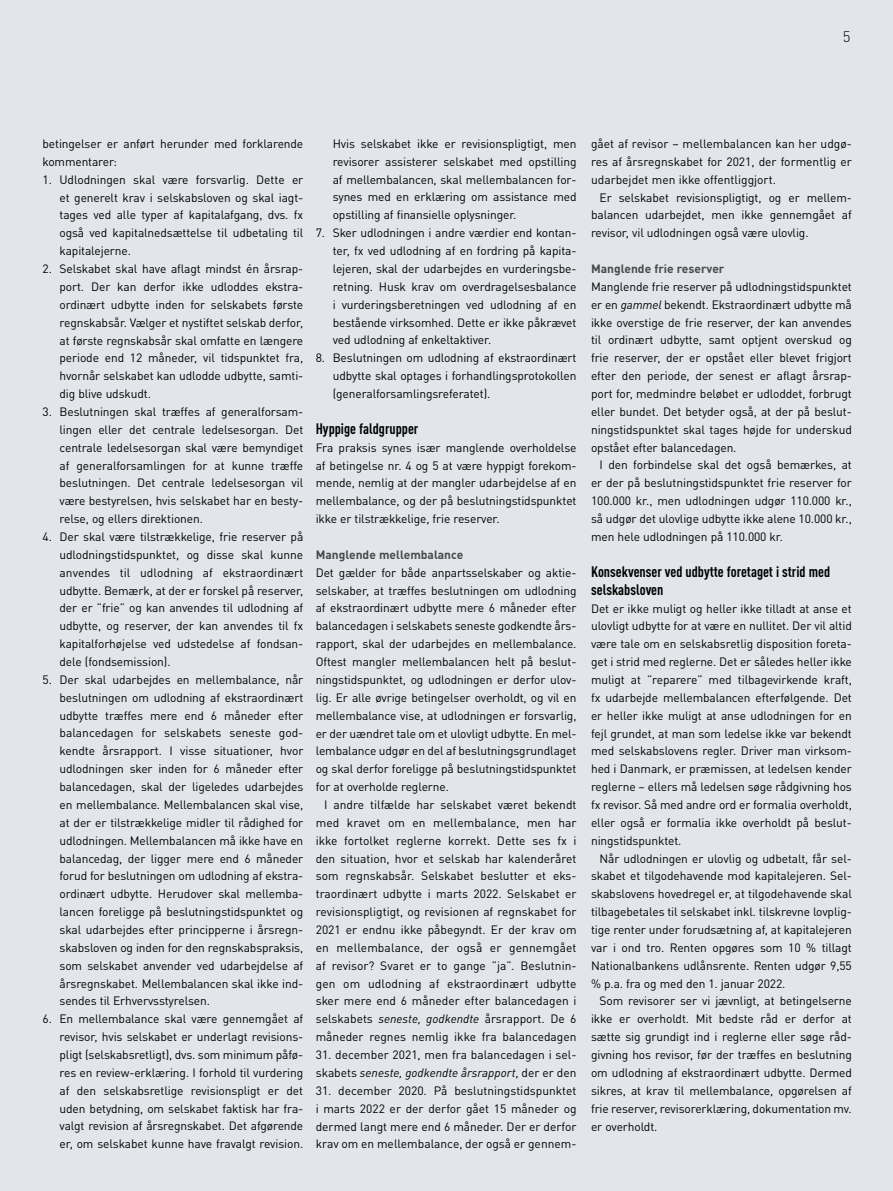
<style>
.page{position:relative;width:893px;height:1191px;background:#fff}
.page>*{position:absolute;margin:0;border:0;box-sizing:border-box;transform-origin:0 0}
.t1{font:700 condensed 15px/18px "DINOT";color:#000}
.t2{font:300 15px "DINOT";color:#000}
.t3{font:12px/17.9px "DINOT";letter-spacing:-.01em;color:#000;text-align:justify}
.t4{font:700 12px "DINOT";color:#484847}
.s1{font-style:italic}
</style>
<div class="page">
<div style="left:0;top:0;width:893px;height:607px;background:#e2e6ea"></div>
<div style="left:0;top:496px;width:893px;height:695px;background:#e2e6ea"></div>
<p class="t2" style="left:843px;top:27px;width:9px">5</p>
<p class="t3" style="left:43px;top:135px;width:262px">betingelser er anført herunder med forklarende kommentarer:</p>
<p class="t3" style="left:60px;top:170px;width:245px;text-indent:-17px">1. Udlodningen skal være forsvarlig. Dette er et generelt krav i selskabsloven og skal iagt&shy;tages ved alle typer af kapitalafgang, dvs. fx også ved kapitalnedsættelse til udbetaling til kapitalejerne.</p>
<p class="t3" style="left:60px;top:259px;width:245px;text-indent:-17px">2. Selskabet skal have aflagt mindst én årsrap&shy;port. Der kan derfor ikke udloddes ekstra&shy;ordinært udbytte inden for selskabets første regnskabsår. Vælger et nystiftet selskab derfor, at første regnskabsår skal omfatte en længere periode end 12 måneder, vil tidspunktet fra, hvornår selskabet kan udlodde udbytte, samti&shy;dig blive udskudt.</p>
<p class="t3" style="left:60px;top:402px;width:245px;text-indent:-17px">3. Beslutningen skal træffes af generalforsam&shy;lingen eller det centrale ledelsesorgan. Det centrale ledelsesorgan skal være bemyndiget af generalforsamlingen for at kunne træffe beslutningen. Det centrale ledelsesorgan vil være bestyrelsen, hvis selskabet har en besty&shy;relse, og ellers direktionen.</p>
<p class="t3" style="left:60px;top:527px;width:245px;text-indent:-17px">4. Der skal være tilstrækkelige, frie reserver på udlodningstidspunktet, og disse skal kunne anvendes til udlodning af ekstraordinært udbytte. Bemærk, at der er forskel på reserver, der er ”frie” og kan anvendes til udlodning af udbytte, og reserver, der kan anvendes til fx kapitalforhøjelse ved udstedelse af fondsan&shy;dele (fondsemission).</p>
<p class="t3" style="left:60px;top:670px;width:245px;text-indent:-17px">5. Der skal udarbejdes en mellembalance, når beslutningen om udlodning af ekstraordinært udbytte træffes mere end 6 måneder efter balancedagen for selskabets seneste god&shy;kendte årsrapport. I visse situationer, hvor udlodningen sker inden for 6 måneder efter balancedagen, skal der ligeledes udarbejdes en mellembalance. Mellembalancen skal vise, at der er tilstrækkelige midler til rådighed for udlodningen. Mellembalancen må ikke have en balancedag, der ligger mere end 6 måneder forud for beslutningen om udlodning af ekstra&shy;ordinært udbytte. Herudover skal mellemba&shy;lancen foreligge på beslutningstidspunktet og skal udarbejdes efter principperne i årsregn&shy;skabsloven og inden for den regnskabspraksis, som selskabet anvender ved udarbejdelse af årsregnskabet. Mellembalancen skal ikke ind&shy;sendes til Erhvervsstyrelsen.</p>
<p class="t3" style="left:60px;top:1009px;width:245px;text-indent:-17px">6. En mellembalance skal være gennemgået af revisor, hvis selskabet er underlagt revisions&shy;pligt (selskabsretligt), dvs. som minimum påfø&shy;res en review-erklæring. I forhold til vurdering af den selskabsretlige revisionspligt er det uden betydning, om selskabet faktisk har fra&shy;valgt revision af årsregnskabet. Det afgørende er, om selskabet kunne have fravalgt revision.</p>
<p class="t3" style="left:333px;top:134px;width:245px">Hvis selskabet ikke er revisionspligtigt, men revisorer assisterer selskabet med opstilling af mellembalancen, skal mellembalancen for&shy;synes med en erklæring om assistance med opstilling af finansielle oplysninger.</p>
<p class="t3" style="left:333px;top:224px;width:245px;text-indent:-17px">7. Sker udlodningen i andre værdier end kontan&shy;ter, fx ved udlodning af en fordring på kapita&shy;lejeren, skal der udarbejdes en vurderingsbe&shy;retning. Husk krav om overdragelsesbalance i vurderingsberetningen ved udlodning af en bestående virksomhed. Dette er ikke påkrævet ved udlodning af enkeltaktiver.</p>
<p class="t3" style="left:333px;top:349px;width:245px;text-indent:-17px">8. Beslutningen om udlodning af ekstraordinært udbytte skal optages i forhandlingsprotokollen (generalforsamlingsreferatet).</p>
<p class="t1" style="left:316px;top:419px;width:104px">Hyppige faldgrupper</p>
<p class="t3" style="left:316px;top:438px;width:262px">Fra praksis synes især manglende overholdelse af betingelse nr. 4 og 5 at være hyppigt forekom&shy;mende, nemlig at der mangler udarbejdelse af en mellembalance, og der på beslutningstidspunktet ikke er tilstrækkelige, frie reserver.</p>
<p class="t4" style="left:316px;top:547px;width:149px">Manglende mellembalance</p>
<p class="t3" style="left:316px;top:563px;width:262px">Det gælder for både anpartsselskaber og aktie&shy;selskaber, at træffes beslutningen om udlodning af ekstraordinært udbytte mere 6 måneder efter balancedagen i selskabets seneste godkendte års&shy;rapport, skal der udarbejdes en mellembalance.<br>Oftest mangler mellembalancen helt på beslut&shy;ningstidspunktet, og udlodningen er derfor ulov&shy;lig. Er alle øvrige betingelser overholdt, og vil en mellembalance vise, at udlodningen er forsvarlig, er der uændret tale om et ulovligt udbytte. En mel&shy;lembalance udgør en del af beslutningsgrundlaget og skal derfor foreligge på beslutningstidspunktet for at overholde reglerne.</p>
<p class="t3" style="left:316px;top:795px;width:262px;text-indent:9px">I andre tilfælde har selskabet været bekendt med kravet om en mellembalance, men har ikke fortolket reglerne korrekt. Dette ses fx i den situation, hvor et selskab har kalenderåret som regnskabsår. Selskabet beslutter et eks&shy;traordinært udbytte i marts 2022. Selskabet er revisionspligtigt, og revisionen af regnskabet for 2021 er endnu ikke påbegyndt. Er der krav om en mellembalance, der også er gennemgået af revisor? Svaret er to gange ”ja”. Beslutnin&shy;gen om udlodning af ekstraordinært udbytte sker mere end 6 måneder efter balancedagen i selskabets <span class="s1">seneste, godkendte</span> årsrapport. De 6 måneder regnes nemlig ikke fra balancedagen</p>
<p class="t3" style="left:316px;top:1045px;width:262px">31. december 2021, men fra balancedagen i sel&shy;skabets <span class="s1">seneste, godkendte årsrapport</span>, der er den</p>
<p class="t3" style="left:316px;top:1081px;width:262px">31. december 2020. På beslutningstidspunktet i marts 2022 er der derfor gået 15 måneder og dermed langt mere end 6 måneder. Der er derfor krav om en mellembalance, der også er gennem-</p>
<p class="t3" style="left:591px;top:134px;width:262px">gået af revisor – mellembalancen kan her udgø&shy;res af årsregnskabet for 2021, der formentlig er udarbejdet men ikke offentliggjort.</p>
<p class="t3" style="left:591px;top:188px;width:262px;text-indent:9px">Er selskabet revisionspligtigt, og er mellem&shy;balancen udarbejdet, men ikke gennemgået af revisor, vil udlodningen også være ulovlig.</p>
<p class="t4" style="left:591px;top:261px;width:135px">Manglende frie reserver</p>
<p class="t3" style="left:591px;top:277px;width:262px">Manglende frie reserver på udlodningstidspunktet er en <span class="s1">gammel</span> bekendt. Ekstraordinært udbytte må ikke overstige de frie reserver, der kan anvendes til ordinært udbytte, samt optjent overskud og frie reserver, der er opstået eller blevet frigjort efter den periode, der senest er aflagt årsrap&shy;port for, medmindre beløbet er udloddet, forbrugt eller bundet. Det betyder også, at der på beslut&shy;ningstidspunktet skal tages højde for underskud opstået efter balancedagen.</p>
<p class="t3" style="left:591px;top:456px;width:262px;text-indent:9px">I den forbindelse skal det også bemærkes, at er der på beslutningstidspunktet frie reserver for 100.000 kr., men udlodningen udgør 110.000 kr., så udgør det ulovlige udbytte ikke alene 10.000 kr., men hele udlodningen på 110.000 kr.</p>
<p class="t1" style="left:591px;top:562px;width:241px">Konsekvenser ved udbytte foretaget i strid med selskabsloven</p>
<p class="t3" style="left:591px;top:599px;width:262px">Det er ikke muligt og heller ikke tilladt at anse et ulovligt udbytte for at være en nullitet. Der vil altid være tale om en selskabsretlig disposition foreta&shy;get i strid med reglerne. Det er således heller ikke muligt at ”reparere” med tilbagevirkende kraft, fx udarbejde mellembalancen efterfølgende. Det er heller ikke muligt at anse udlodningen for en fejl grundet, at man som ledelse ikke var bekendt med selskabslovens regler. Driver man virksom&shy;hed i Danmark, er præmissen, at ledelsen kender reglerne – ellers må ledelsen søge rådgivning hos fx revisor. Så med andre ord er formalia overholdt, eller også er formalia ikke overholdt på beslut&shy;ningstidspunktet.</p>
<p class="t3" style="left:591px;top:849px;width:262px;text-indent:9px">Når udlodningen er ulovlig og udbetalt, får sel&shy;skabet et tilgodehavende mod kapitalejeren. Sel&shy;skabslovens hovedregel er, at tilgodehavende skal tilbagebetales til selskabet inkl. tilskrevne lovplig&shy;tige renter under forudsætning af, at kapitalejeren var i ond tro. Renten opgøres som 10 % tillagt Nationalbankens udlånsrente. Renten udgør 9,55 % p.a. fra og med den 1. januar 2022.</p>
<p class="t3" style="left:591px;top:992px;width:262px;text-indent:9px">Som revisorer ser vi jævnligt, at betingelserne ikke er overholdt. Mit bedste råd er derfor at sætte sig grundigt ind i reglerne eller søge råd&shy;givning hos revisor, før der træffes en beslutning om udlodning af ekstraordinært udbytte. Dermed sikres, at krav til mellembalance, opgørelsen af frie reserver, revisorerklæring, dokumentation mv. er overholdt.</p>
</div>
